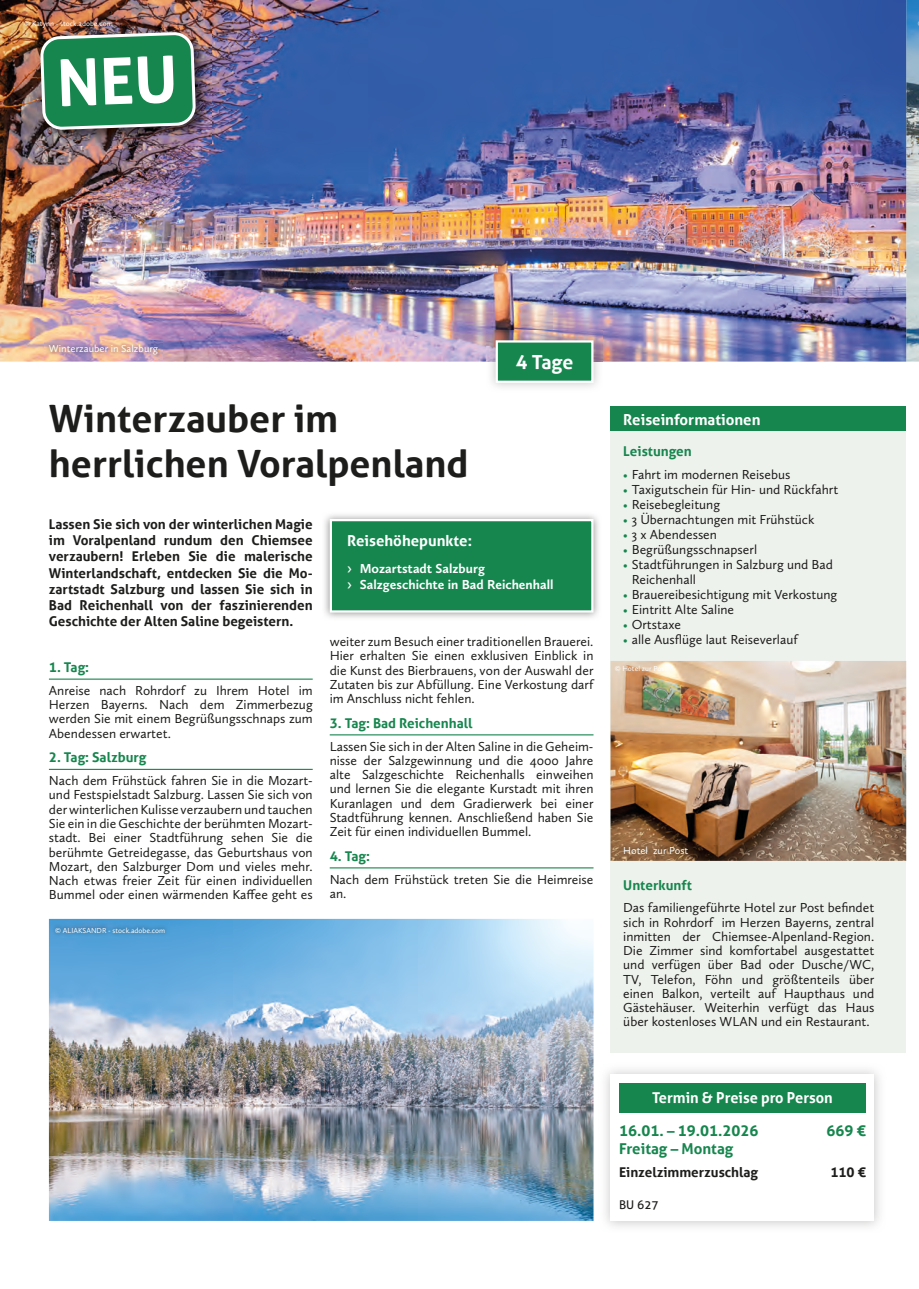
<style>
.page{position:relative;width:919px;height:1289px;background:#fff}
.page>*{position:absolute;margin:0;border:0;box-sizing:border-box;transform-origin:0 0}
.t1{font:700 37.5px/45px "Aller";color:#1d1d1b}
.t2{font:700 19.5px "Aller";color:#fff}
.t3{font:700 15px "Aller";color:#fff}
.t4{font:700 15px/18px "Aller";color:#16864e}
.t5{font:13.5px/14.2px "Calluna Sans";color:#1d1d1b;text-align:justify}
.t6{font:700 13.5px/16.2px "Aller";color:#1d1d1b;text-align:justify}
.t7{font:700 13.5px "Aller";color:#16864e}
.t8{font:700 13.5px/16.2px "Calluna Sans";color:#fff}
.t9{font:12px "Aller";color:#1d1d1b}
.t10{font:10.5px "Calluna Sans";color:#fff}
.t11{font:7.5px "Calluna Sans";color:#fff}
.s1{font-size:12px;color:#16864e}
.s2{font-family:"Aller";font-weight:400}
</style>
<div class="page">
<img style="left:0;top:0;width:918px;height:361px">
<img style="left:486px;top:331px;width:117px;height:56px">
<div style="left:496px;top:341px;width:96px;height:41px;background:#16864e"></div>
<div style="left:495px;top:340px;width:98px;height:43px;border:2px solid #fff"></div>
<div style="left:610px;top:406px;width:296px;height:26px;background:#16864e"></div>
<div style="left:610px;top:432px;width:296px;height:620px;background:#eef2ed"></div>
<div style="left:619px;top:1082px;width:246px;height:30px;background:#16864e"></div>
<hr style="left:49px;top:678px;width:264px;height:1px;background:#16864e">
<hr style="left:49px;top:768px;width:264px;height:2px;background:#16864e">
<hr style="left:330px;top:734px;width:263px;height:1px;background:#16864e">
<hr style="left:330px;top:867px;width:263px;height:1px;background:#16864e">
<img style="left:610px;top:661px;width:296px;height:199px">
<img style="left:324px;top:514px;width:275px;height:104px">
<div style="left:331px;top:520px;width:261px;height:91px;background:#16864e"></div>
<div style="left:330px;top:519px;width:263px;height:93px;border:2px solid #fff"></div>
<img style="left:45px;top:340px;width:117px;height:19px">
<img style="left:620px;top:842px;width:72px;height:16px">
<img style="left:49px;top:918px;width:544px;height:302px">
<img style="left:51px;top:922px;width:118px;height:15px">
<img style="left:37px;top:29px;width:174px;height:116px">
<svg style="left:38px;top:31px;width:159px;height:101px;background:#32875b"></svg>
<p class="t11" style="left:24px;top:21px;width:90px">© Katynn - stock.adobe.com</p>
<p class="t10" style="left:49px;top:345px;width:111px">Winterzauber in Salzburg</p>
<h2 class="t2" style="left:515px;top:350px;width:59px">4 Tage</h2>
<h1 class="t1" style="left:49px;top:396px;width:421px">Winterzauber im herrlichen Voralpenland</h1>
<p class="t3" style="left:623px;top:410px;width:139px">Reiseinformationen</p>
<p class="t7" style="left:623px;top:443px;width:70px">Leistungen</p>
<p class="t5" style="left:623px;top:469px;width:169px"><span class="s1">•</span> Fahrt im modernen Reisebus</p>
<p class="t5" style="left:623px;top:484px;width:216px"><span class="s1">•</span> Taxigutschein für Hin- und Rückfahrt</p>
<p class="t5" style="left:623px;top:499px;width:98px"><span class="s1">•</span> Reisebegleitung</p>
<p class="t5" style="left:623px;top:514px;width:193px"><span class="s1">•</span> 3 Übernachtungen mit Frühstück</p>
<p class="t5" style="left:623px;top:529px;width:95px"><span class="s1">•</span> 3 x Abendessen</p>
<p class="t5" style="left:623px;top:544px;width:135px"><span class="s1">•</span> Begrüßungsschnapserl</p>
<p class="t5" style="left:631px;top:558px;width:203px;line-height:15px;text-indent:-9px"><span class="s1">•</span> Stadtführungen in Salzburg und Bad<br>Reichenhall</p>
<p class="t5" style="left:623px;top:589px;width:215px"><span class="s1">•</span> Brauereibesichtigung mit Verkostung</p>
<p class="t5" style="left:623px;top:604px;width:112px"><span class="s1">•</span> Eintritt Alte Saline</p>
<p class="t5" style="left:623px;top:619px;width:59px"><span class="s1">•</span> Ortstaxe</p>
<p class="t5" style="left:623px;top:634px;width:176px"><span class="s1">•</span> alle Ausflüge laut Reiseverlauf</p>
<p class="t6" style="left:49px;top:516px;width:265px">Lassen Sie sich von der winterlichen Magie im Voralpenland rundum den Chiemsee verzaubern! Erleben Sie die malerische Winterlandschaft, entdecken Sie die Mo&shy;zartstadt Salzburg und lassen Sie sich in Bad Reichenhall von der faszinierenden Geschichte der Alten Saline begeistern.</p>
<p class="t7" style="left:49px;top:659px;width:42px">1. Tag:</p>
<p class="t5" style="left:49px;top:684px;width:265px">Anreise nach Rohrdorf zu Ihrem Hotel im Herzen Bayerns. Nach dem Zimmerbezug werden Sie mit einem Begrüßungsschnaps zum Abendessen erwartet.</p>
<p class="t7" style="left:49px;top:749px;width:99px">2. Tag: Salzburg</p>
<p class="t5" style="left:49px;top:775px;width:265px">Nach dem Frühstück fahren Sie in die Mozart&shy;und Festspielstadt Salzburg. Lassen Sie sich von der winterlichen Kulisse verzaubern und tauchen Sie ein in die Geschichte der berühmten Mozart&shy;stadt. Bei einer Stadtführung sehen Sie die berühmte Getreidegasse, das Geburtshaus von Mozart, den Salzburger Dom und vieles mehr.<br>Nach etwas freier Zeit für einen individuellen Bummel oder einen wärmenden Kaffee geht es</p>
<p class="t3" style="left:347px;top:532px;width:126px">Reisehöhepunkte:</p>
<p class="t8" style="left:347px;top:561px;width:208px"><span class="s2">›</span> Mozartstadt Salzburg<br><span class="s2">›</span> Salzgeschichte in Bad Reichenhall</p>
<p class="t5" style="left:330px;top:636px;width:265px">weiter zum Besuch einer traditionellen Brauerei.<br>Hier erhalten Sie einen exklusiven Einblick in die Kunst des Bierbrauens, von der Auswahl der Zutaten bis zur Abfüllung. Eine Verkostung darf im Anschluss nicht fehlen.</p>
<p class="t7" style="left:330px;top:715px;width:144px">3. Tag: Bad Reichenhall</p>
<p class="t5" style="left:330px;top:740px;width:265px">Lassen Sie sich in der Alten Saline in die Geheim&shy;nisse der Salzgewinnung und die 4000 Jahre alte Salzgeschichte Reichenhalls einweihen und lernen Sie die elegante Kurstadt mit ihren Kuranlagen und dem Gradierwerk bei einer Stadtführung kennen. Anschließend haben Sie Zeit für einen individuellen Bummel.</p>
<p class="t7" style="left:330px;top:848px;width:42px">4. Tag:</p>
<p class="t5" style="left:330px;top:873px;width:265px">Nach dem Frühstück treten Sie die Heimreise an.</p>
<p class="t11" style="left:614px;top:666px;width:54px">© Hotel zur Post</p>
<p class="t10" style="left:623px;top:846px;width:67px">Hotel zur Post</p>
<p class="t7" style="left:623px;top:876px;width:70px">Unterkunft</p>
<p class="t5" style="left:623px;top:902px;width:252px">Das familiengeführte Hotel zur Post befindet sich in Rohrdorf im Herzen Bayerns, zentral inmitten der Chiemsee-Alpenland-Region.<br>Die Zimmer sind komfortabel ausgestattet und verfügen über Bad oder Dusche/WC, TV, Telefon, Föhn und größtenteils über einen Balkon, verteilt auf Haupthaus und Gästehäuser. Weiterhin verfügt das Haus über kostenloses WLAN und ein Restaurant.</p>
<p class="t11" style="left:55px;top:927px;width:111px">© ALIAKSANDR - stock.adobe.com</p>
<p class="t3" style="left:652px;top:1089px;width:182px">Termin &amp; Preise pro Person</p>
<p class="t4" style="left:826px;top:1122px;width:41px">669 €</p>
<p class="t6" style="left:830px;top:1164px;width:37px">110 €</p>
<p class="t4" style="left:619px;top:1122px;width:141px">16.01. – 19.01.2026<br>Freitag – Montag</p>
<p class="t6" style="left:619px;top:1164px;width:141px">Einzelzimmerzuschlag</p>
<p class="t9" style="left:619px;top:1197px;width:41px">BU 627</p>
</div>
